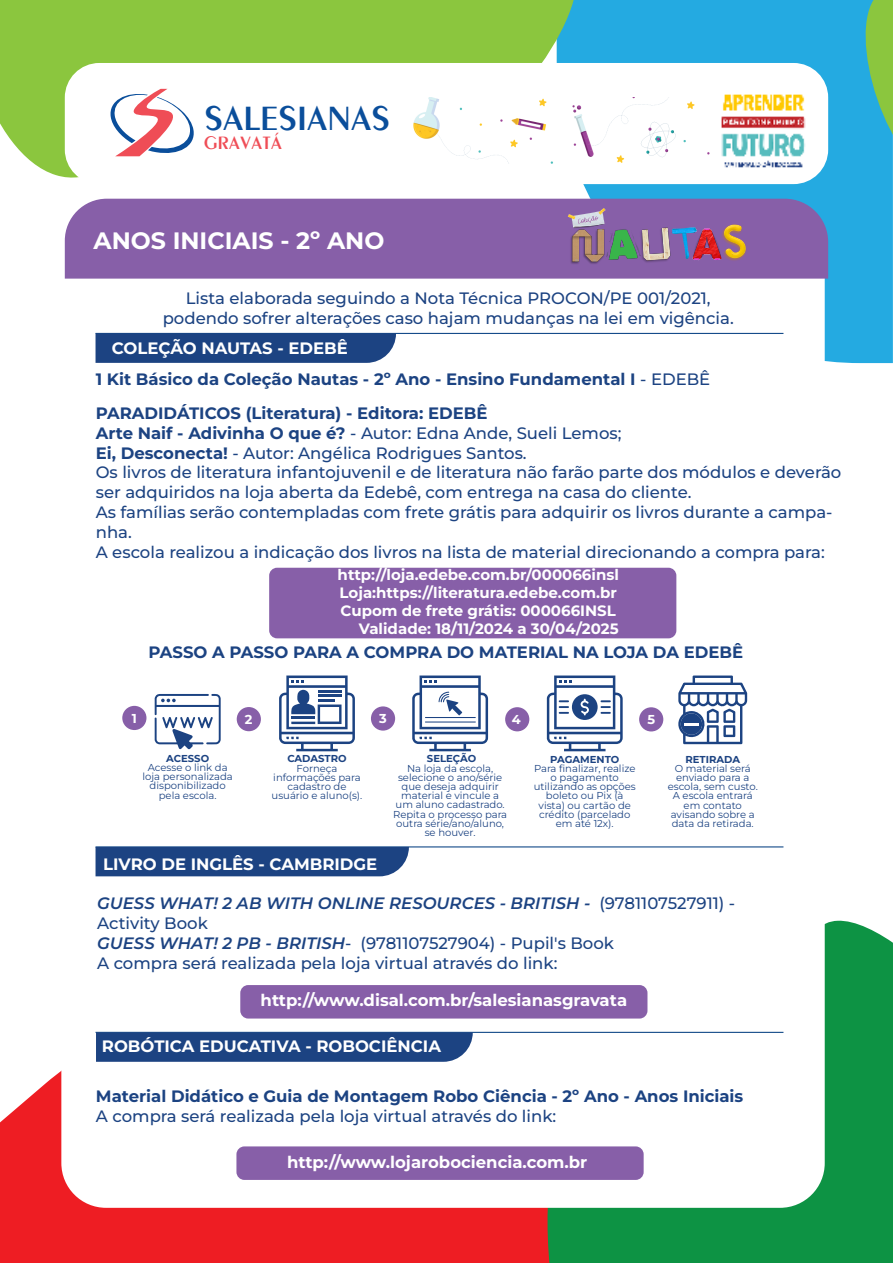
<style>
.page{position:relative;width:893px;height:1263px;background:#fff}
.page>*{position:absolute;margin:0;border:0;box-sizing:border-box;transform-origin:0 0}
.t1{font:36.3px "Penguin Plain";color:#0a4e9b}
.t2{font:700 23.7px "Montserrat";color:#fff}
.t3{font:19.35px "Penguin Plain";letter-spacing:.03em;color:#ef4d56}
.t4{font:500 16.5px/19.8px "Montserrat";color:#1c4382}
.t5{font:700 16.5px/33.6px "Montserrat";color:#1c4382}
.t6{font:700 16.5px "Montserrat";color:#fff}
.t7{font:700 15px/18px "Montserrat";color:#fff;text-align:right}
.t8{font:700 12.9px "Montserrat";color:#fff}
.t9{font:10.05px/9.1px "Montserrat";color:#1c4382;text-align:center}
.t10{font:700 10.05px "Montserrat";color:#1c4382}
.s1{font-weight:500}
.s2{font-weight:700}
.s3{font-weight:600;font-style:italic}
</style>
<div class="page">
<div style="left:557px;top:0;width:336px;height:363px;background:#24aae1"></div>
<div style="left:0;top:1071px;width:506px;height:192px;background:#ee1d23"></div>
<svg style="left:0;top:0;width:597px;height:195px;fill:#8bc63e"></svg>
<div style="left:506px;top:920px;width:387px;height:343px;background:#0d9344"></div>
<svg style="left:845px;top:0;width:48px;height:211px;background:#3eb1b7"></svg>
<div style="left:61px;top:200px;width:764px;height:1008px;background:#fff;border-radius:45px"></div>
<div style="left:65px;top:63px;width:763px;height:121px;background:#fff;border-radius:35px"></div>
<svg style="left:110px;top:88px;width:84px;height:68px"></svg>
<div style="left:65px;top:199px;width:763px;height:80px;background:#875fa8"></div>
<div style="left:269px;top:568px;width:407px;height:70px;background:#875fa8;border-radius:8px"></div>
<hr style="left:96px;top:333px;width:687px;height:1px;background:#154c8a">
<div style="left:240px;top:985px;width:407px;height:33px;background:#875fa8;border-radius:8px"></div>
<hr style="left:96px;top:846px;width:687px;height:1px;background:#154c8a">
<div style="left:122px;top:706px;width:24px;height:24px;background:#875fa8;border-radius:50%"></div>
<div style="left:237px;top:707px;width:24px;height:24px;background:#875fa8;border-radius:50%"></div>
<div style="left:371px;top:706px;width:24px;height:25px;background:#875fa8;border-radius:50%"></div>
<div style="left:505px;top:707px;width:24px;height:24px;background:#875fa8;border-radius:50%"></div>
<div style="left:639px;top:707px;width:24px;height:24px;background:#875fa8;border-radius:50%"></div>
<svg style="left:155px;top:694px;width:66px;height:56px"></svg>
<svg style="left:279px;top:675px;width:76px;height:76px"></svg>
<svg style="left:547px;top:675px;width:76px;height:76px"></svg>
<svg style="left:678px;top:675px;width:69px;height:69px"></svg>
<svg style="left:412px;top:675px;width:76px;height:76px"></svg>
<div style="left:96px;top:334px;width:300px;height:29px;background:#1c4382"></div>
<div style="left:96px;top:847px;width:313px;height:29px;background:#1c4382"></div>
<div style="left:236px;top:1146px;width:408px;height:34px;background:#875fa8;border-radius:8px"></div>
<hr style="left:96px;top:1032px;width:687px;height:1px;background:#154c8a">
<div style="left:96px;top:1033px;width:377px;height:29px;background:#1c4382"></div>
<img style="left:557px;top:203px;width:199px;height:72px">
<img style="left:413px;top:97px;width:297px;height:66px">
<img style="left:721px;top:94px;width:85px;height:74px">
<h1 class="t1" style="left:204px;top:97px;width:187px">SALESIANAS</h1>
<p class="t3" style="left:204px;top:132px;width:79px">GRAVATÁ</p>
<h2 class="t2" style="left:94px;top:225px;width:292px">ANOS INICIAIS - 2º ANO</h2>
<p class="t4" style="left:163px;top:288px;width:572px;text-align:center">Lista elaborada seguindo a Nota Técnica PROCON/PE 001/2021, podendo sofrer alterações caso hajam mudanças na lei em vigência.</p>
<p class="t6" style="left:112px;top:337px;width:238px">COLEÇÃO NAUTAS - EDEBÊ</p>
<p class="t5" style="left:96px;top:362px;width:616px">1 Kit Básico da Coleção Nautas - 2º Ano - Ensino Fundamental I <span class="s1">- EDEBÊ<br></span>PARADIDÁTICOS (Literatura) - Editora: EDEBÊ</p>
<p class="t4" style="left:96px;top:423px;width:747px"><span class="s2">Arte Naif - Adivinha O que é?</span> - Autor: Edna Ande, Sueli Lemos;<br><span class="s2">Ei, Desconecta!</span> - Autor: Angélica Rodrigues Santos.<br>Os livros de literatura infantojuvenil e de literatura não farão parte dos módulos e deverão ser adquiridos na loja aberta da Edebê, com entrega na casa do cliente.<br>As famílias serão contempladas com frete grátis para adquirir os livros durante a campa&shy;nha.<br>A escola realizou a indicação dos livros na lista de material direcionando a compra para:</p>
<p class="t7" style="left:338px;top:565px;width:283px">http://loja.edebe.com.br/000066insl Loja:https://literatura.edebe.com.br Cupom de frete grátis: 000066INSL Validade: 18/11/2024 a 30/04/2025</p>
<p class="t5" style="left:148px;top:635px;width:596px">PASSO A PASSO PARA A COMPRA DO MATERIAL NA LOJA DA EDEBÊ</p>
<p class="t8" style="left:132px;top:710px;width:7px">1</p>
<p class="t8" style="left:245px;top:711px;width:9px">2</p>
<p class="t8" style="left:379px;top:710px;width:9px">3</p>
<p class="t8" style="left:512px;top:711px;width:10px">4</p>
<p class="t8" style="left:647px;top:711px;width:9px">5</p>
<p class="t10" style="left:166px;top:752px;width:45px">ACESSO</p>
<p class="t9" style="left:142px;top:763px;width:92px">Acesse o link da loja personalizada disponibilizado pela escola.</p>
<p class="t10" style="left:427px;top:752px;width:51px">SELEÇÃO</p>
<p class="t9" style="left:393px;top:763px;width:116px">Na loja da escola, selecione o ano/série que deseja adquirir material e vincule a um aluno cadastrado.<br>Repita o processo para outra série/ano/aluno, se houver.</p>
<p class="t10" style="left:287px;top:752px;width:61px">CADASTRO</p>
<p class="t9" style="left:272px;top:763px;width:92px">Forneça informações para cadastro de usuário e aluno(s).</p>
<p class="t10" style="left:550px;top:752px;width:71px">PAGAMENTO</p>
<p class="t9" style="left:534px;top:763px;width:104px">Para finalizar, realize o pagamento utilizando as opções boleto ou Pix (à vista) ou cartão de crédito (parcelado em até 12x).</p>
<p class="t6" style="left:103px;top:853px;width:276px">LIVRO DE INGLÊS - CAMBRIDGE</p>
<p class="t10" style="left:685px;top:752px;width:56px">RETIRADA</p>
<p class="t9" style="left:668px;top:763px;width:92px">O material será enviado para a escola, sem custo.<br>A escola entrará em contato avisando sobre a data da retirada.</p>
<p class="t4" style="left:97px;top:893px;width:640px"><span class="s3">GUESS WHAT! 2 AB WITH ONLINE RESOURCES - BRITISH -</span> (9781107527911) - Activity Book<br><span class="s3">GUESS WHAT! 2 PB - BRITISH</span>- (9781107527904) - Pupil's Book<br>A compra será realizada pela loja virtual através do link:</p>
<p class="t6" style="left:261px;top:989px;width:368px">http://www.disal.com.br/salesianasgravata</p>
<p class="t6" style="left:102px;top:1035px;width:341px">ROBÓTICA EDUCATIVA - ROBOCIÊNCIA</p>
<p class="t5" style="left:96px;top:1079px;width:649px">Material Didático e Guia de Montagem Robo Ciência - 2º Ano - Anos Iniciais</p>
<p class="t4" style="left:96px;top:1106px;width:462px">A compra será realizada pela loja virtual através do link:</p>
<p class="t6" style="left:287px;top:1151px;width:302px">http://www.lojarobociencia.com.br</p>
</div>
